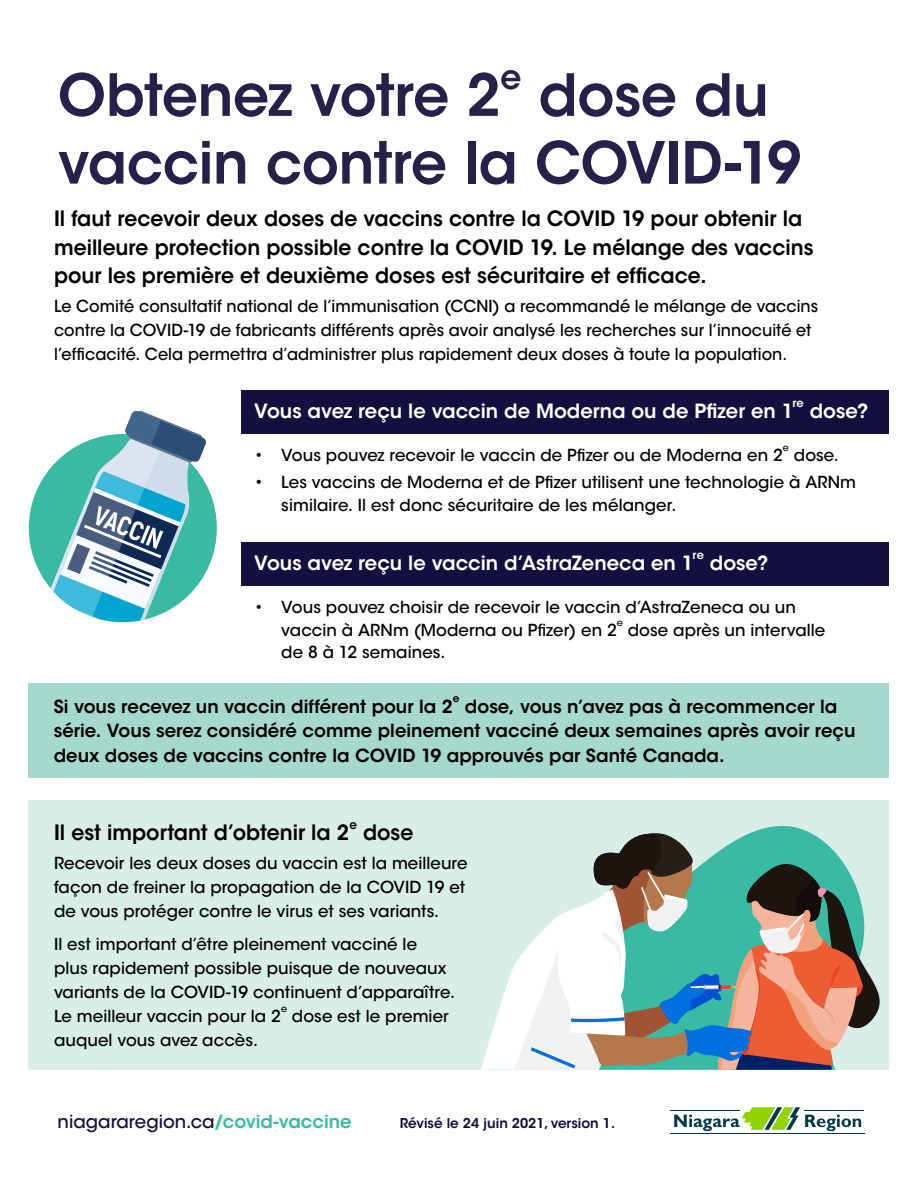
<style>
.page{position:relative;width:918px;height:1188px;background:#fff}
.page>*{position:absolute;margin:0;border:0;box-sizing:border-box;transform-origin:0 0}
.t1{font:600 57.6px/67.8px "ITC Avant Garde Std";letter-spacing:-.01em;color:#25214a}
.t2{font:600 33.6px "ITC Avant Garde Std";color:#25214a}
.t3{font:600 21px/28.5px "ITC Avant Garde Std";color:#000}
.t4{font:600 19.5px "ITC Avant Garde Std";color:#fff}
.t5{font:600 18px/24.6px "ITC Avant Garde Std";color:#000}
.t6{font:500 18px "ITC Avant Garde Std";color:#130f3f}
.t7{font:500 16.5px/24px "ITC Avant Garde Std";letter-spacing:.005em;color:#000}
.t8{font:600 13.5px "ITC Avant Garde Std";color:#130f3f}
.t9{font:600 12.3px "ITC Avant Garde Std";color:#000}
.t10{font:600 11.4px "ITC Avant Garde Std";color:#fff}
.t11{font:600 10.5px "ITC Avant Garde Std";color:#000}
.t12{font:500 9.6px "ITC Avant Garde Std";color:#000}
.s1{font-weight:600;color:#38bba2}
</style>
<div class="page">
<div style="left:29px;top:800px;width:860px;height:270px;background:#d9eee8"></div>
<div style="left:29px;top:684px;width:860px;height:94px;background:#a5d9cc"></div>
<div style="left:242px;top:390px;width:647px;height:43px;background:#130f3f"></div>
<div style="left:242px;top:542px;width:647px;height:43px;background:#130f3f"></div>
<svg style="left:481px;top:833px;width:399px;height:237px"></svg>
<div style="left:29px;top:434px;width:188px;height:188px;background:#38bba2;border-radius:50%"></div>
<svg style="left:51px;top:411px;width:156px;height:211px"></svg>
<svg style="left:674px;top:1107px;width:187px;height:24px"></svg>
<hr style="left:670px;top:1133px;width:194px;height:1px;background:#003b4d">
<hr style="left:670px;top:1110px;width:69px;height:1px;background:#003b4d">
<hr style="left:805px;top:1110px;width:59px;height:1px;background:#003b4d">
<h1 class="t1" style="left:58px;top:61px;width:444px">Obtenez votre 2</h1>
<h1 class="t2" style="left:501px;top:56px;width:23px">e</h1>
<h1 class="t1" style="left:58px;top:61px;width:745px;text-indent:481px">dose du vaccin contre la COVID-19</h1>
<h2 class="t3" style="left:54px;top:204px;width:761px">Il faut recevoir deux doses de vaccins contre la COVID 19 pour obtenir la meilleure protection possible contre la COVID 19. Le mélange des vaccins pour les première et deuxième doses est sécuritaire et efficace.</h2>
<p class="t7" style="left:54px;top:294px;width:766px">Le Comité consultatif national de l’immunisation (CCNI) a recommandé le mélange de vaccins contre la COVID-19 de fabricants différents après avoir analysé les recherches sur l’innocuité et l’efficacité. Cela permettra d’administrer plus rapidement deux doses à toute la population.</p>
<h3 class="t4" style="left:254px;top:398px;width:541px">Vous avez reçu le vaccin de Moderna ou de Pfizer en 1</h3>
<h3 class="t10" style="left:792px;top:395px;width:13px">re</h3>
<h3 class="t4" style="left:810px;top:398px;width:60px">dose?</h3>
<p class="t7" style="left:254px;top:443px;width:530px">• Vous pouvez recevoir le vaccin de Pfizer ou de Moderna en 2</p>
<p class="t12" style="left:783px;top:442px;width:8px">e</p>
<p class="t7" style="left:794px;top:443px;width:46px">dose.</p>
<p class="t7" style="left:281px;top:471px;width:576px;line-height:22.5px;text-indent:-27px">• Les vaccins de Moderna et de Pfizer utilisent une technologie à ARNm similaire. Il est donc sécuritaire de les mélanger.</p>
<h3 class="t4" style="left:254px;top:550px;width:441px">Vous avez reçu le vaccin d’AstraZeneca en 1</h3>
<h3 class="t10" style="left:693px;top:547px;width:13px">re</h3>
<h3 class="t4" style="left:710px;top:550px;width:60px">dose?</h3>
<p class="t7" style="left:281px;top:596px;width:516px;line-height:22.5px;text-indent:-27px">• Vous pouvez choisir de recevoir le vaccin d’AstraZeneca ou un vaccin à ARNm (Moderna ou Pfizer) en 2</p>
<p class="t12" style="left:617px;top:616px;width:8px">e</p>
<p class="t7" style="left:628px;top:618px;width:199px">dose après un intervalle</p>
<p class="t7" style="left:281px;top:640px;width:166px">de 8 à 12 semaines.</p>
<h3 class="t5" style="left:54px;top:694px;width:400px">Si vous recevez un vaccin différent pour la 2</h3>
<h3 class="t11" style="left:453px;top:692px;width:8px">e</h3>
<h3 class="t5" style="left:54px;top:694px;width:803px;text-indent:411px">dose, vous n’avez pas à recommencer la série. Vous serez considéré comme pleinement vacciné deux semaines après avoir reçu deux doses de vaccins contre la COVID 19 approuvés par Santé Canada.</h3>
<h2 class="t3" style="left:54px;top:818px;width:297px">Il est important d’obtenir la 2</h2>
<h2 class="t9" style="left:349px;top:816px;width:9px">e</h2>
<h2 class="t3" style="left:363px;top:818px;width:52px">dose</h2>
<p class="t7" style="left:54px;top:851px;width:415px">Recevoir les deux doses du vaccin est la meilleure façon de freiner la propagation de la COVID 19 et de vous protéger contre le virus et ses variants.</p>
<p class="t7" style="left:54px;top:932px;width:403px">Il est important d’être pleinement vacciné le<br>plus rapidement possible puisque de nouveaux variants de la COVID-19 continuent d’apparaître.<br>Le meilleur vaccin pour la 2</p>
<p class="t12" style="left:281px;top:1002px;width:8px">e</p>
<p class="t7" style="left:292px;top:1004px;width:158px">dose est le premier</p>
<p class="t7" style="left:54px;top:1028px;width:205px">auquel vous avez accès.</p>
<p class="t6" style="left:58px;top:1110px;width:296px">niagararegion.ca<span class="s1">/covid-vaccine</span></p>
<p class="t8" style="left:400px;top:1114px;width:217px">Révisé le 24 juin 2021, version 1.</p>
</div>
